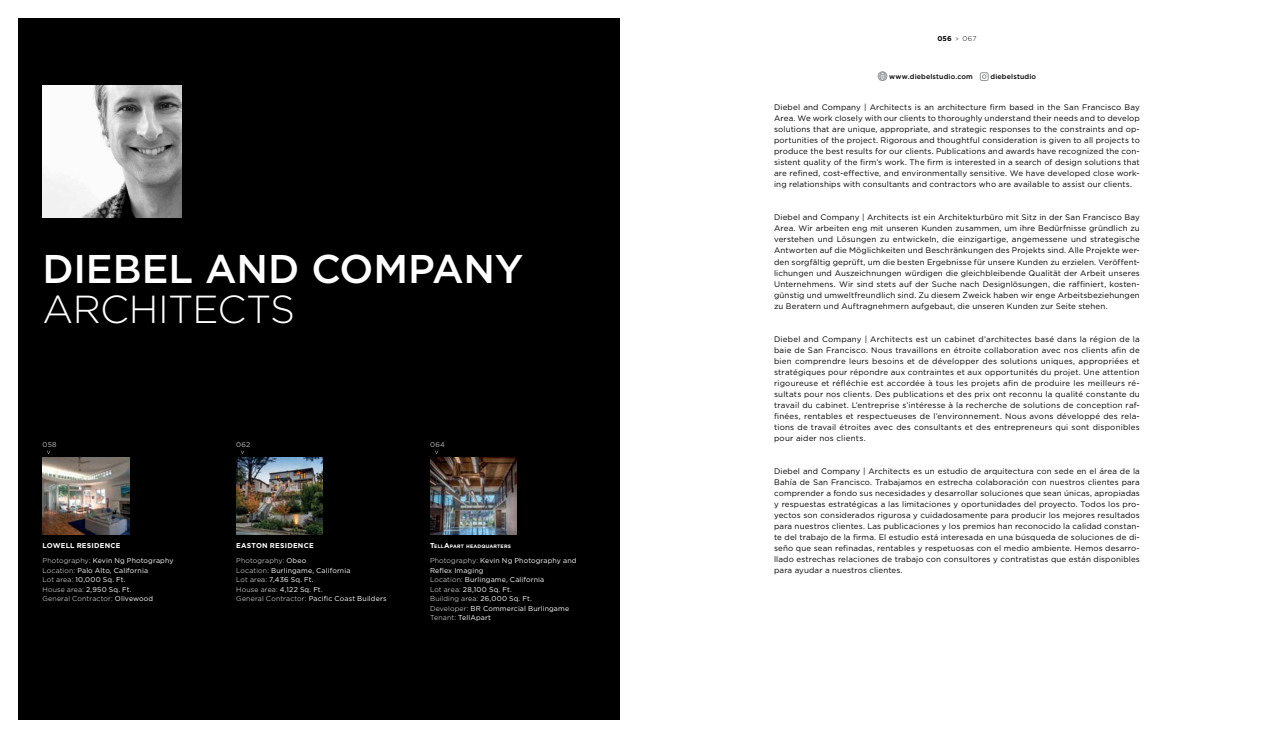
<style>
.page{position:relative;width:1276px;height:738px;background:#fff}
.page>*{position:absolute;margin:0;border:0;box-sizing:border-box;transform-origin:0 0}
.t1{font:500 40px "Gotham";letter-spacing:-.005em;color:#fff}
.t2{font:300 39px "Gotham";letter-spacing:-.02em;color:#fff}
.t3{font:8px/11px "Gotham";letter-spacing:.02em;color:#000;text-align:justify}
.t4{font:7px/9.5px "Gotham";letter-spacing:.02em;color:#fff}
.t5{font:500 7px "Gotham";letter-spacing:.02em;color:#000}
.t6{font:700 7px/15.2px "Gotham";letter-spacing:.025em;color:#fff}
.t7{font:7px "Gotham";letter-spacing:.035em;color:#bcbec0}
.t8{font:700 7px "Gotham";color:#000}
.t9{font:700 4.9px "Gotham";letter-spacing:.03em;color:#fff}
.s1{font-weight:700}
.s2{font-weight:300}
.s3{font-weight:400}
.s4{font-size:7px}
.s5{font-weight:300;font-size:6px}
</style>
<div class="page">
<div style="left:18px;top:18px;width:601px;height:701px;background:#000"></div>
<img style="left:43px;top:457px;width:86px;height:77px">
<img style="left:236px;top:457px;width:87px;height:77px">
<img style="left:430px;top:457px;width:86px;height:77px">
<img style="left:43px;top:85px;width:138px;height:132px">
<svg style="left:878px;top:71px;width:9px;height:10px"></svg>
<div style="left:980px;top:72px;width:8px;height:9px;border:1px solid #939598;border-radius:2px"></div>
<svg style="left:982px;top:74px;width:5px;height:5px"></svg>
<h1 class="t1" style="left:43px;top:246px;width:482px">DIEBEL AND COMPANY</h1>
<h2 class="t2" style="left:43px;top:288px;width:254px">ARCHITECTS</h2>
<p class="t7" style="left:43px;top:440px;width:16px">058</p>
<p class="t7" style="left:236px;top:440px;width:16px">062</p>
<p class="t7" style="left:430px;top:440px;width:16px">064</p>
<p class="t4" style="left:43px;top:537px;width:132px;line-height:15.2px"><span class="s1">LOWELL RESIDENCE<br></span><span class="s2">Photography:</span> Kevin Ng Photography</p>
<p class="t4" style="left:43px;top:565px;width:112px"><span class="s2">Location:</span> Palo Alto, California<br><span class="s2">Lot area:</span> 10,000 Sq. Ft.<br><span class="s2">House area:</span> 2,950 Sq. Ft.<br><span class="s2">General Contractor:</span> Olivewood</p>
<p class="t6" style="left:236px;top:537px;width:79px">EASTON RESIDENCE<br><span class="s2">Photography:</span> <span class="s3">Obeo</span></p>
<p class="t4" style="left:236px;top:565px;width:152px"><span class="s2">Location:</span> Burlingame, California<br><span class="s2">Lot area:</span> 7,436 Sq. Ft.<br><span class="s2">House area:</span> 4,122 Sq. Ft.<br><span class="s2">General Contractor:</span> Pacific Coast Builders</p>
<p class="t9" style="left:430px;top:543px;width:82px"><span class="s4">T</span>ELL<span class="s4">A</span>PART HEADQUARTERS</p>
<p class="t4" style="left:430px;top:555px;width:148px"><span class="s2">Photography:</span> Kevin Ng Photography and<br>Reflex Imaging<br><span class="s2">Location:</span> Burlingame, California<br><span class="s2">Lot area:</span> 28,100 Sq. Ft.<br><span class="s2">Building area:</span> 26,000 Sq. Ft.<br><span class="s2">Developer:</span> BR Commercial Burlingame<br><span class="s2">Tenant:</span> TellApart</p>
<p class="t8" style="left:937px;top:35px;width:41px">056 <span class="s5">&gt;</span> <span class="s2">067</span></p>
<p class="t5" style="left:889px;top:72px;width:85px">www.diebelstudio.com</p>
<p class="t5" style="left:990px;top:72px;width:47px">diebelstudio</p>
<p class="t3" style="left:774px;top:102px;width:367px">Diebel and Company | Architects is an architecture firm based in the San Francisco Bay Area. We work closely with our clients to thoroughly understand their needs and to develop solutions that are unique, appropriate, and strategic responses to the constraints and op&shy;portunities of the project. Rigorous and thoughtful consideration is given to all projects to produce the best results for our clients. Publications and awards have recognized the con&shy;sistent quality of the firm’s work. The firm is interested in a search of design solutions that are refined, cost-effective, and environmentally sensitive. We have developed close work&shy;ing relationships with consultants and contractors who are available to assist our clients.</p>
<p class="t3" style="left:774px;top:212px;width:367px">Diebel and Company | Architects ist ein Architekturbüro mit Sitz in der San Francisco Bay Area. Wir arbeiten eng mit unseren Kunden zusammen, um ihre Bedürfnisse gründlich zu verstehen und Lösungen zu entwickeln, die einzigartige, angemessene und strategische Antworten auf die Möglichkeiten und Beschränkungen des Projekts sind. Alle Projekte wer&shy;den sorgfältig geprüft, um die besten Ergebnisse für unsere Kunden zu erzielen. Veröffent&shy;lichungen und Auszeichnungen würdigen die gleichbleibende Qualität der Arbeit unseres Unternehmens. Wir sind stets auf der Suche nach Designlösungen, die raffiniert, kosten&shy;günstig und umweltfreundlich sind. Zu diesem Zweick haben wir enge Arbeitsbeziehungen zu Beratern und Auftragnehmern aufgebaut, die unseren Kunden zur Seite stehen.</p>
<p class="t3" style="left:774px;top:333px;width:367px">Diebel and Company | Architects est un cabinet d’architectes basé dans la région de la baie de San Francisco. Nous travaillons en étroite collaboration avec nos clients afin de bien comprendre leurs besoins et de développer des solutions uniques, appropriées et stratégiques pour répondre aux contraintes et aux opportunités du projet. Une attention rigoureuse et réfléchie est accordée à tous les projets afin de produire les meilleurs ré&shy;sultats pour nos clients. Des publications et des prix ont reconnu la qualité constante du travail du cabinet. L’entreprise s’intéresse à la recherche de solutions de conception raf&shy;finées, rentables et respectueuses de l’environnement. Nous avons développé des rela&shy;tions de travail étroites avec des consultants et des entrepreneurs qui sont disponibles pour aider nos clients.</p>
<p class="t3" style="left:774px;top:465px;width:367px">Diebel and Company | Architects es un estudio de arquitectura con sede en el área de la Bahía de San Francisco. Trabajamos en estrecha colaboración con nuestros clientes para comprender a fondo sus necesidades y desarrollar soluciones que sean únicas, apropiadas y respuestas estratégicas a las limitaciones y oportunidades del proyecto. Todos los pro&shy;yectos son considerados rigurosa y cuidadosamente para producir los mejores resultados para nuestros clientes. Las publicaciones y los premios han reconocido la calidad constan&shy;te del trabajo de la firma. El estudio está interesada en una búsqueda de soluciones de di&shy;seño que sean refinadas, rentables y respetuosas con el medio ambiente. Hemos desarro&shy;llado estrechas relaciones de trabajo con consultores y contratistas que están disponibles para ayudar a nuestros clientes.</p>
</div>
